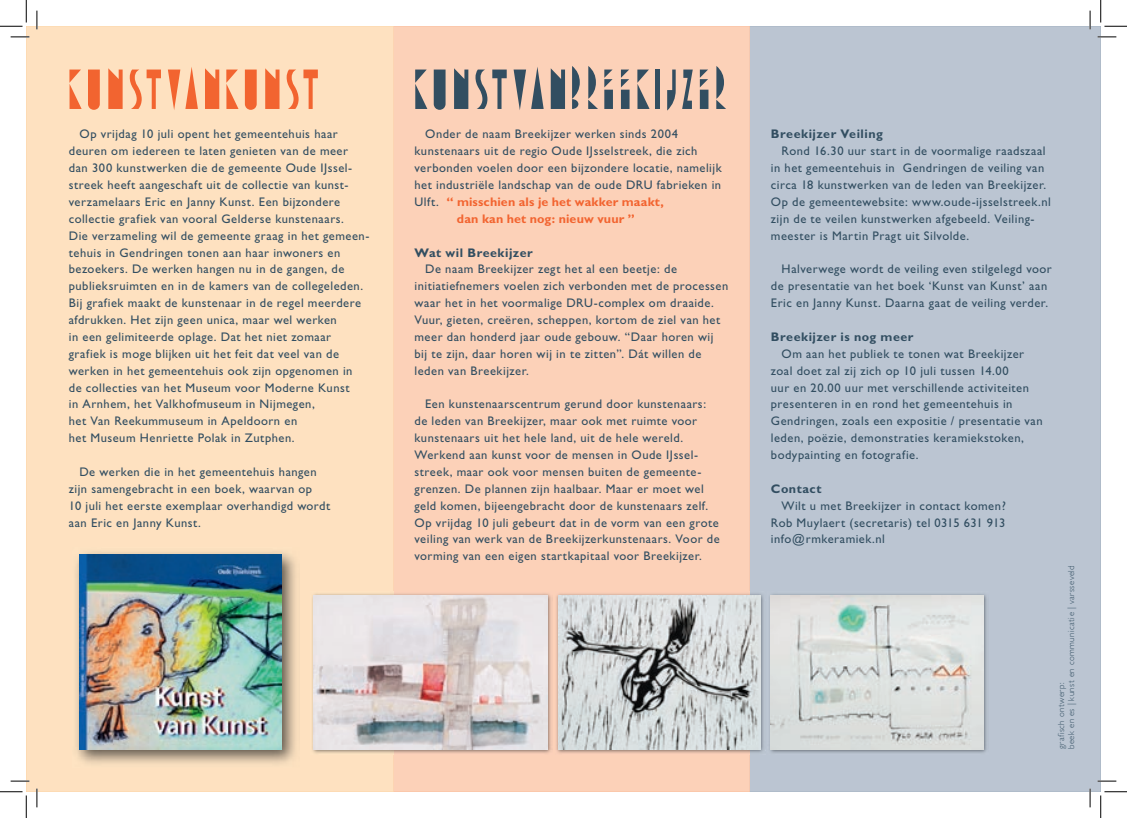
<style>
.page{position:relative;width:1127px;height:818px;background:#fff}
.page>*{position:absolute;margin:0;border:0;box-sizing:border-box;transform-origin:0 0}
.t1{font:52.5px "Amsterdam Tangram";letter-spacing:.105em;color:#324e61}
.t2{font:52.5px "Amsterdam Tangram";letter-spacing:.095em;color:#f26430}
.t3{font:12.5px/16.9px "Gill Sans Std";letter-spacing:.04em;color:#324e61}
.t4{font:700 12.5px "Gill Sans Std";letter-spacing:.04em;color:#324e61}
.t5{font:700 12.5px "Gill Sans Std";letter-spacing:.01em;color:#f26430}
.t6{font:300 8.75px/10px "Gill Sans Std";letter-spacing:.055em;color:#324e61}
.s1{font-weight:400;color:#324e61}
</style>
<div class="page">
<div style="left:749px;top:26px;width:351px;height:766px;background:#bbc5d2"></div>
<div style="left:393px;top:26px;width:356px;height:766px;background:#fcd1b8"></div>
<div style="left:26px;top:26px;width:367px;height:766px;background:#fee1c0"></div>
<img style="left:767px;top:592px;width:220px;height:162px">
<img style="left:770px;top:595px;width:212px;height:154px">
<img style="left:555px;top:592px;width:210px;height:162px">
<img style="left:558px;top:595px;width:202px;height:154px">
<img style="left:310px;top:592px;width:242px;height:162px">
<img style="left:313px;top:595px;width:234px;height:154px">
<img style="left:72px;top:547px;width:227px;height:220px">
<img style="left:79px;top:555px;width:202px;height:194px">
<svg style="left:11px;top:36px;width:18px;height:2px"></svg>
<svg style="left:1097px;top:36px;width:18px;height:2px"></svg>
<svg style="left:11px;top:780px;width:18px;height:2px"></svg>
<svg style="left:1097px;top:780px;width:18px;height:2px"></svg>
<svg style="left:36px;top:11px;width:2px;height:18px"></svg>
<svg style="left:36px;top:788px;width:2px;height:19px"></svg>
<svg style="left:1088px;top:11px;width:2px;height:18px"></svg>
<svg style="left:1088px;top:788px;width:2px;height:19px"></svg>
<svg style="left:0;top:0;width:27px;height:27px"></svg>
<svg style="left:0;top:791px;width:27px;height:27px"></svg>
<svg style="left:1100px;top:0;width:26px;height:27px"></svg>
<svg style="left:1100px;top:791px;width:26px;height:27px"></svg>
<h1 class="t2" style="left:69px;top:58px;width:251px">KUNST VAN KUNST</h1>
<p class="t3" style="left:69px;top:126px;width:302px;text-indent:11px">Op vrijdag 10 juli opent het gemeentehuis haar deuren om iedereen te laten genieten van de meer dan 300 kunstwerken die de gemeente Oude IJssel&shy;streek heeft aangeschaft uit de collectie van kunst&shy;verzamelaars Eric en Janny Kunst. Een bijzondere collectie grafiek van vooral Gelderse kunstenaars.<br>Die verzameling wil de gemeente graag in het gemeen&shy;tehuis in Gendringen tonen aan haar inwoners en bezoekers. De werken hangen nu in de gangen, de publieksruimten en in de kamers van de collegeleden.<br>Bij grafiek maakt de kunstenaar in de regel meerdere afdrukken. Het zijn geen unica, maar wel werken<br>in een gelimiteerde oplage. Dat het niet zomaar grafiek is moge blijken uit het feit dat veel van de werken in het gemeentehuis ook zijn opgenomen in<br>de collecties van het Museum voor Moderne Kunst<br>in Arnhem, het Valkhofmuseum in Nijmegen,<br>het Van Reekummuseum in Apeldoorn en<br>het Museum Henriette Polak in Zutphen.</p>
<p class="t3" style="left:69px;top:463px;width:263px;text-indent:11px">De werken die in het gemeentehuis hangen zijn samengebracht in een boek, waarvan op<br>10 juli het eerste exemplaar overhandigd wordt aan Eric en Janny Kunst.</p>
<h1 class="t1" style="left:414px;top:58px;width:313px">KUNST VAN BREEKIJZER</h1>
<p class="t3" style="left:425px;top:126px;width:254px">Onder de naam Breekijzer werken sinds 2004</p>
<p class="t3" style="left:414px;top:143px;width:284px">kunstenaars uit de regio Oude IJsselstreek, die zich</p>
<p class="t3" style="left:414px;top:160px;width:308px">verbonden voelen door een bijzondere locatie, namelijk</p>
<p class="t3" style="left:414px;top:176px;width:308px">het industriële landschap van de oude DRU fabrieken in</p>
<p class="t5" style="left:414px;top:194px;width:251px"><span class="s1">Ulft.</span> “ misschien als je het wakker maakt,</p>
<p class="t5" style="left:457px;top:211px;width:179px">dan kan het nog: nieuw vuur ”</p>
<p class="t4" style="left:414px;top:245px;width:120px">Wat wil Breekijzer</p>
<p class="t3" style="left:414px;top:261px;width:315px;text-indent:11px">De naam Breekijzer zegt het al een beetje: de initiatiefnemers voelen zich verbonden met de processen waar het in het voormalige DRU-complex om draaide.<br>Vuur, gieten, creëren, scheppen, kortom de ziel van het meer dan honderd jaar oude gebouw. “Daar horen wij bij te zijn, daar horen wij in te zitten”. Dát willen de leden van Breekijzer.</p>
<p class="t3" style="left:414px;top:396px;width:306px;text-indent:11px">Een kunstenaarscentrum gerund door kunstenaars: de leden van Breekijzer, maar ook met ruimte voor kunstenaars uit het hele land, uit de hele wereld.<br>Werkend aan kunst voor de mensen in Oude IJssel&shy;streek, maar ook voor mensen buiten de gemeente&shy;grenzen. De plannen zijn haalbaar. Maar er moet wel geld komen, bijeengebracht door de kunstenaars zelf.<br>Op vrijdag 10 juli gebeurt dat in de vorm van een grote veiling van werk van de Breekijzerkunstenaars. Voor de vorming van een eigen startkapitaal voor Breekijzer.</p>
<p class="t4" style="left:770px;top:127px;width:113px">Breekijzer Veiling</p>
<p class="t3" style="left:770px;top:143px;width:281px;text-indent:11px">Rond 16.30 uur start in de voormalige raadszaal in het gemeentehuis in Gendringen de veiling van circa 18 kunstwerken van de leden van Breekijzer.<br>Op de gemeentewebsite: www.oude-ijsselstreek.nl zijn de te veilen kunstwerken afgebeeld. Veiling&shy;meester is Martin Pragt uit Silvolde.</p>
<p class="t3" style="left:770px;top:261px;width:282px;text-indent:11px">Halverwege wordt de veiling even stilgelegd voor de presentatie van het boek ‘Kunst van Kunst’ aan<br>Eric en Janny Kunst. Daarna gaat de veiling verder.</p>
<p class="t4" style="left:770px;top:329px;width:144px">Breekijzer is nog meer</p>
<p class="t3" style="left:770px;top:345px;width:273px;text-indent:11px">Om aan het publiek te tonen wat Breekijzer zoal doet zal zij zich op 10 juli tussen 14.00<br>uur en 20.00 uur met verschillende activiteiten presenteren in en rond het gemeentehuis in Gendringen, zoals een expositie / presentatie van leden, poëzie, demonstraties keramiekstoken, bodypainting en fotografie.</p>
<p class="t4" style="left:770px;top:481px;width:52px">Contact</p>
<p class="t3" style="left:770px;top:497px;width:236px;text-align:justify;text-indent:11px">Wilt u met Breekijzer in contact komen?<br>Rob Muylaert (secretaris) tel 0315 631 913 info@rmkeramiek.nl</p>
<p class="t6" style="left:1055px;top:749px;width:186px;rotate:-90deg">grafisch ontwerp:<br>beek en es | kunst en communicatie | varsseveld</p>
</div>
